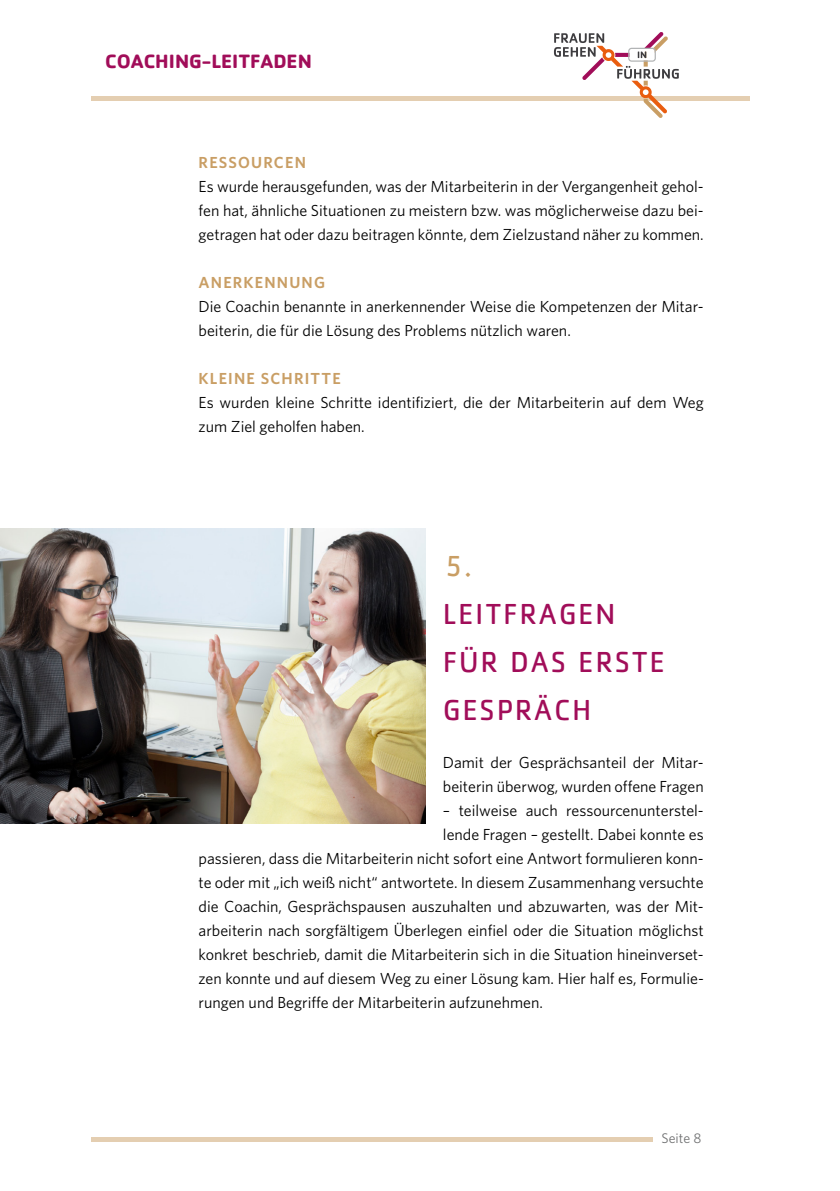
<style>
.page{position:relative;width:840px;height:1191px;background:#fff}
.page>*{position:absolute;margin:0;border:0;box-sizing:border-box;transform-origin:0 0}
.t1{font:30px/48px "Cachet Std";letter-spacing:.06em;color:#a10d59}
.t2{font:30px "Cachet Std";color:#c99e64}
.t3{font:700 20px "Cachet Std";color:#a10d59}
.t4{font:16px/24px "Whitney";color:#000}
.t5{font:600 16px "Whitney";letter-spacing:.075em;color:#c99e64}
.t6{font:14px "Whitney";color:#707172}
</style>
<div class="page">
<img style="left:0;top:528px;width:425px;height:295px">
<hr style="left:90px;top:96px;width:659px;height:4px;background:#e4ceb1">
<svg style="left:553px;top:32px;width:125px;height:86px"></svg>
<hr style="left:90px;top:1137px;width:562px;height:4px;background:#e4ceb1">
<p class="t3" style="left:105px;top:48px;width:208px">COACHING-LEITFADEN</p>
<p class="t5" style="left:198px;top:153px;width:109px">RESSOURCEN</p>
<p class="t4" style="left:198px;top:174px;width:506px;text-align:justify">Es wurde herausgefunden, was der Mitarbeiterin in der Vergangenheit gehol&shy;fen hat, ähnliche Situationen zu meistern bzw. was möglicherweise dazu bei&shy;getragen hat oder dazu beitragen könnte, dem Zielzustand näher zu kommen.</p>
<p class="t5" style="left:198px;top:273px;width:128px">ANERKENNUNG</p>
<p class="t4" style="left:198px;top:294px;width:506px">Die Coachin benannte in anerkennender Weise die Kompetenzen der Mitar&shy;beiterin, die für die Lösung des Problems nützlich waren.</p>
<p class="t5" style="left:198px;top:369px;width:143px">KLEINE SCHRITTE</p>
<p class="t4" style="left:198px;top:390px;width:506px">Es wurden kleine Schritte identifiziert, die der Mitarbeiterin auf dem Weg zum Ziel geholfen haben.</p>
<h1 class="t2" style="left:444px;top:548px;width:28px">5.</h1>
<h1 class="t1" style="left:442px;top:589px;width:223px">LEITFRAGEN<br>FÜR DAS ERSTE<br>GESPRÄCH</h1>
<p class="t4" style="left:442px;top:750px;width:262px">Damit der Gesprächsanteil der Mitar&shy;beiterin überwog, wurden offene Fragen</p>
<p class="t4" style="left:442px;top:798px;width:262px">– teilweise auch ressourcenunterstel-</p>
<p class="t4" style="left:442px;top:822px;width:262px">lende Fragen – gestellt. Dabei konnte es</p>
<p class="t4" style="left:198px;top:846px;width:506px">passieren, dass die Mitarbeiterin nicht sofort eine Antwort formulieren konn-</p>
<p class="t4" style="left:198px;top:870px;width:506px">te oder mit „ich weiß nicht“ antwortete. In diesem Zusammenhang versuchte</p>
<p class="t4" style="left:198px;top:894px;width:506px">die Coachin, Gesprächspausen auszuhalten und abzuwarten, was der Mit-</p>
<p class="t4" style="left:198px;top:918px;width:506px">arbeiterin nach sorgfältigem Überlegen einfiel oder die Situation möglichst</p>
<p class="t4" style="left:198px;top:942px;width:506px">konkret beschrieb, damit die Mitarbeiterin sich in die Situation hineinverset-</p>
<p class="t4" style="left:198px;top:966px;width:506px">zen konnte und auf diesem Weg zu einer Lösung kam. Hier half es, Formulie-</p>
<p class="t4" style="left:198px;top:990px;width:346px">rungen und Begriffe der Mitarbeiterin aufzunehmen.</p>
<p class="t6" style="left:661px;top:1130px;width:41px">Seite 8</p>
</div>
